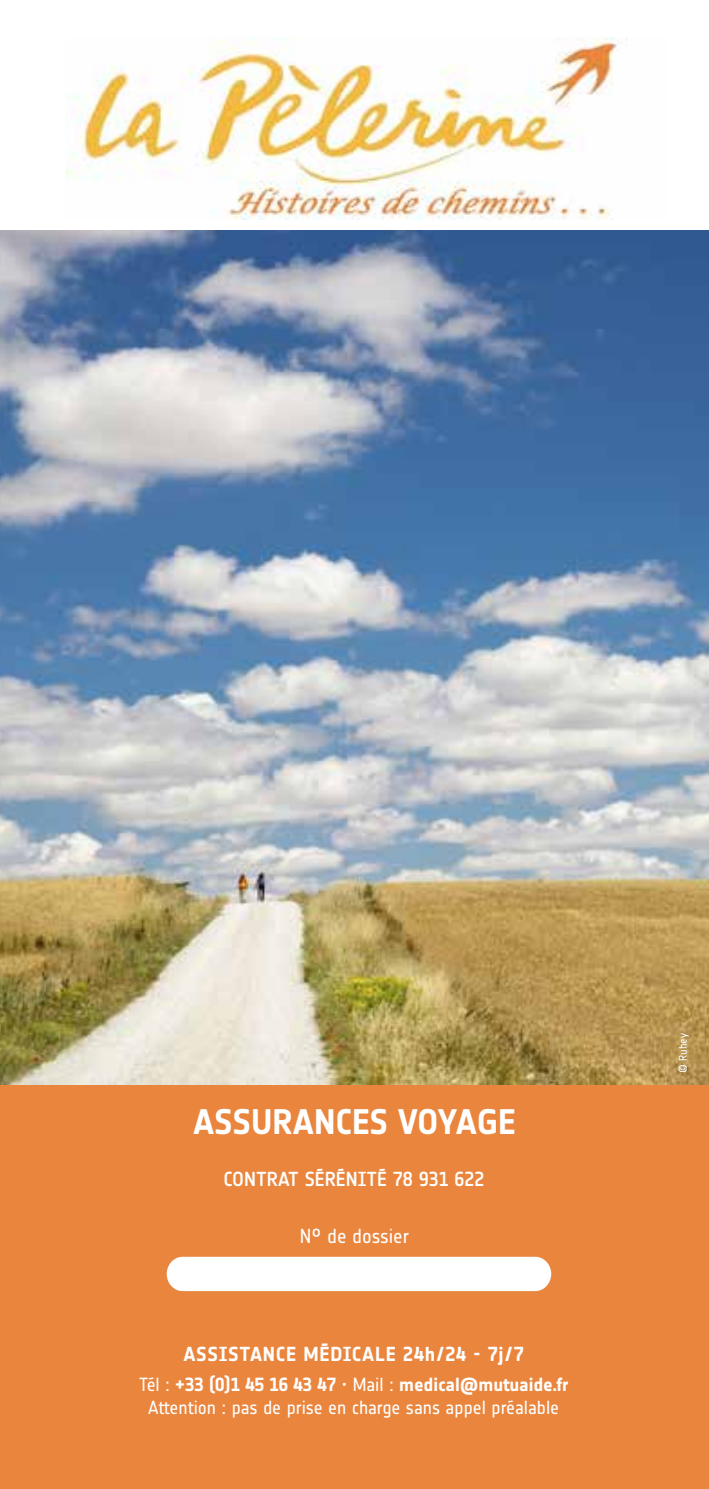
<style>
.page{position:relative;width:709px;height:1489px;background:#fff}
.page>*{position:absolute;margin:0;border:0;box-sizing:border-box;transform-origin:0 0}
.t1{font:700 35px "Notes Soft";letter-spacing:-.005em;color:#fff}
.t2{font:20px "Notes Soft Bold Tf";letter-spacing:.04em;color:#fff}
.t3{font:20px "Notes Soft Medium Tf";color:#fff}
.t4{font:20px "Notes Soft Regular Tf";letter-spacing:-.005em;color:#fff}
.t5{font:18.75px "Notes Soft Regular Tf";letter-spacing:-.005em;color:#fff}
.t6{font:18.75px "Notes Soft Bold Tf";letter-spacing:-.005em;color:#fff}
.t7{font:11.25px "Notes Soft Regular Tf";letter-spacing:-.01em;color:#fff}
.s1{font-family:"Notes Soft Regular Tf"}
</style>
<div class="page">
<div style="left:0;top:1079px;width:709px;height:409px;background:#ea853d"></div>
<div style="left:167px;top:1256px;width:384px;height:34px;background:#fff;border-radius:17px"></div>
<img style="left:66px;top:38px;width:561px;height:182px">
<img style="left:0;top:231px;width:709px;height:853px">
<h1 class="t1" style="left:193px;top:1101px;width:324px">ASSURANCES VOYAGE</h1>
<p class="t3" style="left:223px;top:1167px;width:262px">CONTRAT SÉRÉNITÉ 78 931 622</p>
<p class="t4" style="left:300px;top:1224px;width:110px">N° de dossier</p>
<p class="t2" style="left:183px;top:1343px;width:342px">ASSISTANCE MÉDICALE 24h/24 - 7j/7</p>
<p class="t6" style="left:139px;top:1373px;width:431px"><span class="s1">Tél :</span> +33 (0)1 45 16 43 47 <span class="s1">• Mail :</span> medical@mutuaide.fr</p>
<p class="t5" style="left:148px;top:1396px;width:412px">Attention : pas de prise en charge sans appel préalable</p>
<p class="t7" style="left:676px;top:1072px;width:41px;rotate:-90deg">© Ruhey</p>
</div>
